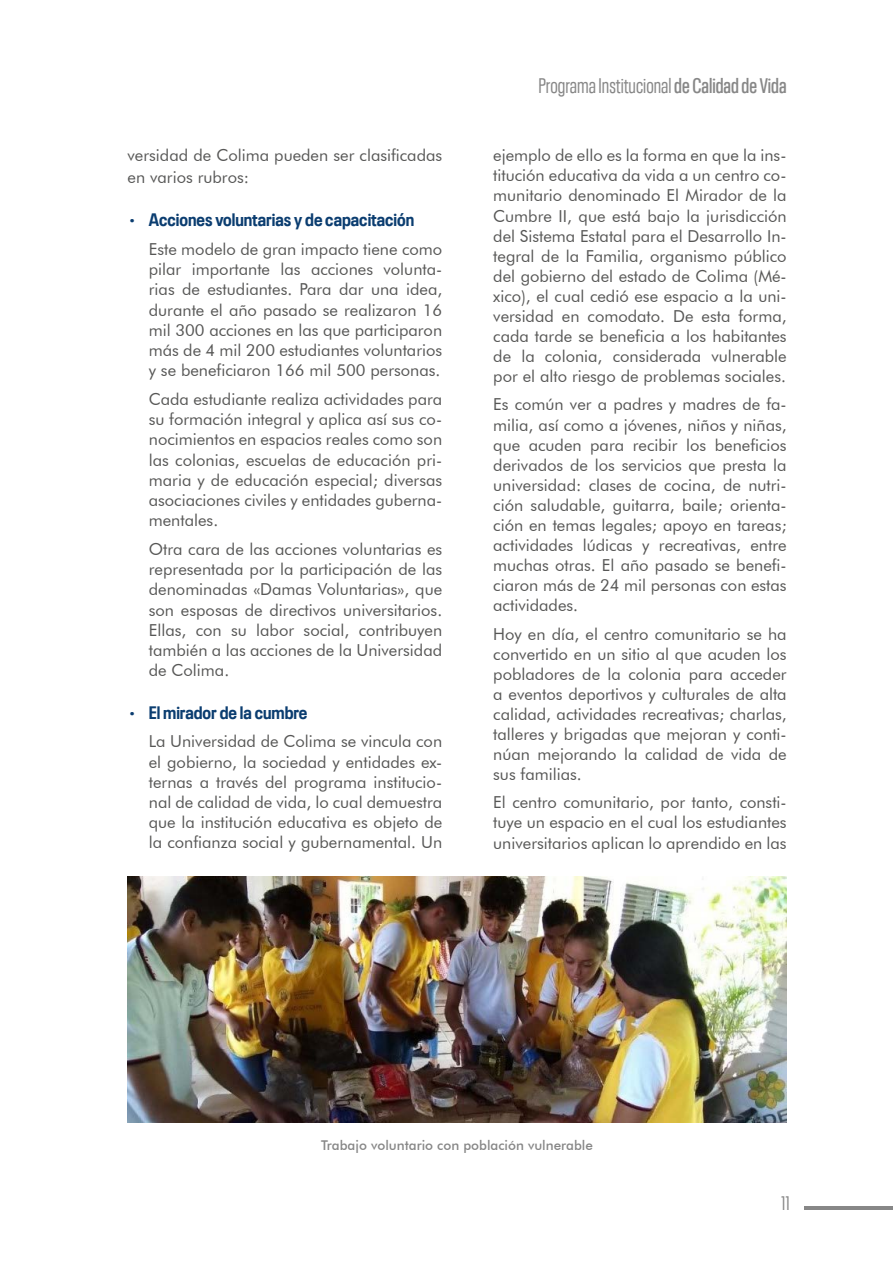
<style>
.page{position:relative;width:893px;height:1263px;background:#fff}
.page>*{position:absolute;margin:0;border:0;box-sizing:border-box;transform-origin:0 0}
.t1{font:condensed 21px "Neue Plak";color:#878787}
.t2{font:condensed 19.5px "Neue Plak";color:#878787}
.t3{font:700 condensed 18px "Neue Plak";color:#0b3d70}
.t4{font:16.5px/20.1px "Futura BT";color:#575756;text-align:justify}
.t5{font:500 13.5px "Futura BT";color:#878787}
.s1{font-weight:600}
</style>
<div class="page">
<hr style="left:805px;top:1206px;width:88px;height:4px;background:#878787">
<img style="left:128px;top:876px;width:659px;height:246px">
<p class="t4" style="left:128px;top:145px;width:316px;line-height:21.5px">versidad de Colima pueden ser clasificadas en varios rubros:</p>
<p class="t3" style="left:128px;top:206px;width:288px">∙ Acciones voluntarias y de capacitación</p>
<p class="t4" style="left:149px;top:239px;width:295px">Este modelo de gran impacto tiene como pilar importante las acciones volunta&shy;rias de estudiantes. Para dar una idea, durante el año pasado se realizaron 16 mil 300 acciones en las que participaron más de 4 mil 200 estudiantes voluntarios y se beneficiaron 166 mil 500 personas.</p>
<p class="t4" style="left:149px;top:389px;width:295px">Cada estudiante realiza actividades para su formación integral y aplica así sus co&shy;nocimientos en espacios reales como son las colonias, escuelas de educación pri&shy;maria y de educación especial; diversas asociaciones civiles y entidades guberna&shy;mentales.</p>
<p class="t4" style="left:149px;top:539px;width:295px">Otra cara de las acciones voluntarias es representada por la participación de las denominadas «Damas Voluntarias», que son esposas de directivos universitarios.<br>Ellas, con su labor social, contribuyen también a las acciones de la Universidad de Colima.</p>
<p class="t3" style="left:128px;top:698px;width:181px">∙ El mirador de la cumbre</p>
<p class="t4" style="left:149px;top:731px;width:295px">La Universidad de Colima se vincula con el gobierno, la sociedad y entidades ex&shy;ternas a través del programa institucio&shy;nal de calidad de vida, lo cual demuestra que la institución educativa es objeto de la confianza social y gubernamental. Un</p>
<p class="t1" style="left:538px;top:71px;width:250px">Programa Institucional <span class="s1">de Calidad de Vida</span></p>
<p class="t4" style="left:493px;top:145px;width:295px">ejemplo de ello es la forma en que la ins&shy;titución educativa da vida a un centro co&shy;munitario denominado El Mirador de la Cumbre II, que está bajo la jurisdicción del Sistema Estatal para el Desarrollo In&shy;tegral de la Familia, organismo público del gobierno del estado de Colima (Mé&shy;xico), el cual cedió ese espacio a la uni&shy;versidad en comodato. De esta forma, cada tarde se beneficia a los habitantes de la colonia, considerada vulnerable por el alto riesgo de problemas sociales.</p>
<p class="t4" style="left:493px;top:394px;width:295px">Es común ver a padres y madres de fa&shy;milia, así como a jóvenes, niños y niñas, que acuden para recibir los beneficios derivados de los servicios que presta la universidad: clases de cocina, de nutri&shy;ción saludable, guitarra, baile; orienta&shy;ción en temas legales; apoyo en tareas; actividades lúdicas y recreativas, entre muchas otras. El año pasado se benefi&shy;ciaron más de 24 mil personas con estas actividades.</p>
<p class="t4" style="left:493px;top:623px;width:295px">Hoy en día, el centro comunitario se ha convertido en un sitio al que acuden los pobladores de la colonia para acceder a eventos deportivos y culturales de alta calidad, actividades recreativas; charlas, talleres y brigadas que mejoran y conti&shy;núan mejorando la calidad de vida de sus familias.</p>
<p class="t4" style="left:493px;top:792px;width:295px">El centro comunitario, por tanto, consti&shy;tuye un espacio en el cual los estudiantes universitarios aplican lo aprendido en las</p>
<p class="t5" style="left:321px;top:1136px;width:273px">Trabajo voluntario con población vulnerable</p>
<p class="t2" style="left:781px;top:1189px;width:10px">11</p>
</div>
